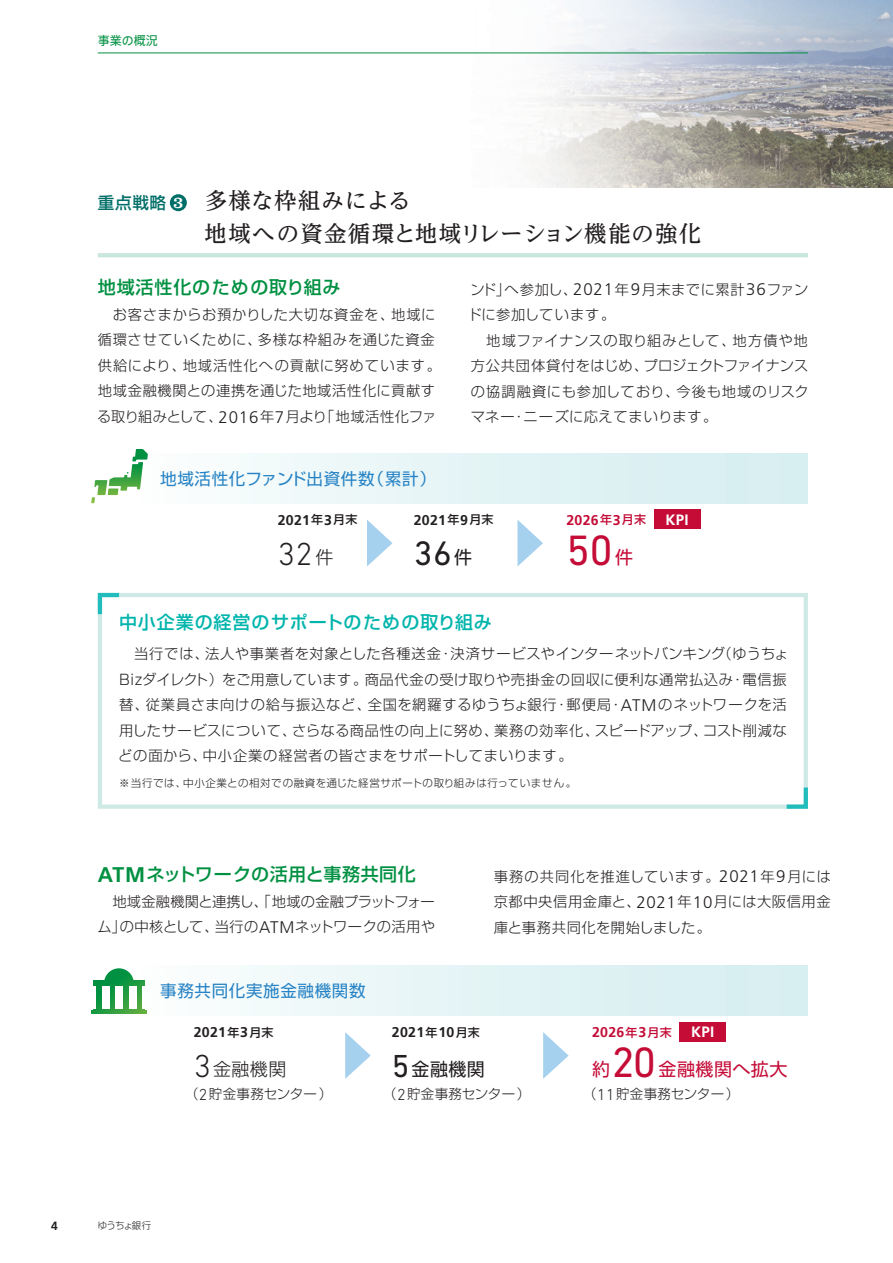
<style>
.page{position:relative;width:893px;height:1263px;background:#fff}
.page>*{position:absolute;margin:0;border:0;box-sizing:border-box;transform-origin:0 0}
.t1{font:43.2px "DIN Next LT Pro";color:#c40c37}
.t2{font:34.5px "DIN Next LT Pro";color:#231f20}
.t3{font:300 32.4px "DIN Next LT Pro";color:#231f20}
.t4{font:500 22.5px/33px "UD Reimin Pro";letter-spacing:.04em;color:#231f20}
.t5{font:500 18px "Shin Go Pr 5";letter-spacing:.035em;color:#009041}
.t6{font:500 18px "Shin Go Pr 5";letter-spacing:.05em;color:#00b5ac}
.t7{font:18px "Shin Go Pr 5";letter-spacing:.025em;color:#c40c37}
.t8{font:300 18px "Shin Go Pr 5";color:#231f20}
.t9{font:18px "Shin Go Pr 5";color:#231f20}
.t10{font:16.5px "Shin Go Pr 5";letter-spacing:.04em;color:#2783c5}
.t11{font:700 15px "Frutiger";letter-spacing:.02em;color:#fff}
.t12{font:300 14.25px/25.5px "Shin Go Pr 5";letter-spacing:.04em;color:#231f20}
.t13{font:300 14.25px/25.5px "Shin Go Pr 5";letter-spacing:.015em;color:#231f20}
.t14{font:700 14.1px "Frutiger";letter-spacing:.02em;color:#231f20}
.t15{font:700 14.1px "Frutiger";letter-spacing:.02em;color:#c40c37}
.t16{font:300 13.5px "Shin Go Pr 5";letter-spacing:.02em;color:#231f20}
.t17{font:12px "Axis Std";color:#009041}
.t18{font:700 12px "Frutiger";color:#231f20}
.t19{font:300 10.5px "Shin Go Pr 5";letter-spacing:.055em;color:#231f20}
.t20{font:300 9.45px "Shin Go Pr 5";letter-spacing:-.075em;color:#231f20}
.s1{font-family:"Shin Go Pr 5";font-size:16.5px;color:#016e67}
.s2{font-family:"Clarendon";font-weight:400;font-size:16.8px;color:#fff}
.s3{font-family:"Frutiger";font-size:16.8px}
.s4{font-family:"Shin Go Pr 5";font-weight:500;font-size:12px}
.s5{font-family:"Shin Go Pr 5";font-size:18px}
.s6{font-family:"Frutiger";font-weight:700;font-size:21.3px}
.s7{font-family:"DIN Next LT Pro";font-size:32.4px}
.s8{font-family:"DIN Next LT Pro";font-size:16.2px}
</style>
<div class="page">
<img style="left:471px;top:0;width:422px;height:187px">
<hr style="left:98px;top:253px;width:710px;height:4px;background:#cae7dd">
<div style="left:170px;top:194px;width:17px;height:17px;background:#016e67;border-radius:50%"></div>
<div style="left:98px;top:593px;width:710px;height:216px;border:4px solid #cfeae6"></div>
<svg style="left:97px;top:592px;width:26px;height:26px"></svg>
<svg style="left:782px;top:783px;width:26px;height:26px"></svg>
<div style="left:139px;top:453px;width:669px;height:50px;background:linear-gradient(to right,#fafdfd,#d3edf0)"></div>
<svg style="left:367px;top:520px;width:25px;height:46px"></svg>
<svg style="left:517px;top:520px;width:26px;height:46px"></svg>
<svg style="left:91px;top:449px;width:57px;height:54px"></svg>
<div style="left:654px;top:509px;width:46px;height:20px;background:#c40c37"></div>
<div style="left:679px;top:1022px;width:47px;height:19px;background:#c40c37"></div>
<div style="left:139px;top:966px;width:669px;height:50px;background:linear-gradient(to right,#f9fdfc,#d3edf0)"></div>
<svg style="left:345px;top:1032px;width:26px;height:47px"></svg>
<svg style="left:543px;top:1032px;width:26px;height:47px"></svg>
<svg style="left:97px;top:987px;width:4px;height:21px"></svg>
<svg style="left:110px;top:987px;width:5px;height:21px"></svg>
<svg style="left:124px;top:987px;width:4px;height:21px"></svg>
<svg style="left:93px;top:980px;width:52px;height:5px"></svg>
<svg style="left:93px;top:1009px;width:52px;height:2px"></svg>
<svg style="left:91px;top:1011px;width:56px;height:2px"></svg>
<svg style="left:137px;top:987px;width:5px;height:21px"></svg>
<svg style="left:104px;top:968px;width:30px;height:15px"></svg>
<hr style="left:98px;top:53px;width:710px;height:1px;background:#009041">
<p class="t17" style="left:98px;top:31px;width:61px">事業の概況</p>
<h3 class="t4" style="left:205px;top:183px;width:498px;text-indent:-107px"><span class="s1">重点戦略</span> <span class="s2">3</span> 多様な枠組みによる<br>地域への資金循環と地域リレーション機能の強化</h3>
<p class="t12" style="left:468px;top:275px;width:343px">ンド」へ参加し、<span class="s3">2021</span>年<span class="s3">9</span>月末までに累計<span class="s3">36</span>ファンドに参加しています。<br>　地域ファイナンスの取り組みとして、地方債や地方公共団体貸付をはじめ、プロジェクトファイナンスの協調融資にも参加しており、今後も地域のリスクマネー・ニーズに応えてまいります。</p>
<p class="t5" style="left:98px;top:273px;width:263px">地域活性化のための取り組み　</p>
<p class="t12" style="left:97px;top:300px;width:345px">　お客さまからお預かりした大切な資金を、地域に循環させていくために、多様な枠組みを通じた資金供給により、地域活性化への貢献に努めています。地域金融機関との連携を通じた地域活性化に貢献する取り組みとして、<span class="s3">2016</span>年<span class="s3">7</span>月より「地域活性化ファ</p>
<p class="t10" style="left:160px;top:465px;width:277px">地域活性化ファンド出資件数（累計）</p>
<p class="t14" style="left:278px;top:512px;width:81px">2021<span class="s4">年</span>3<span class="s4">月末</span></p>
<h3 class="t3" style="left:278px;top:535px;width:57px">32<span class="s5">件</span></h3>
<p class="t14" style="left:414px;top:512px;width:81px">2021<span class="s4">年</span>9<span class="s4">月末</span></p>
<h2 class="t2" style="left:414px;top:533px;width:60px">36<span class="s5">件</span></h2>
<p class="t6" style="left:119px;top:607px;width:374px">中小企業の経営のサポートのための取り組み</p>
<p class="t15" style="left:566px;top:512px;width:81px">2026<span class="s4">年</span>3<span class="s4">月末</span></p>
<h1 class="t1" style="left:566px;top:525px;width:48px">50</h1>
<p class="t7" style="left:615px;top:542px;width:19px">件</p>
<p class="t11" style="left:665px;top:510px;width:25px">KPI</p>
<p class="t12" style="left:117px;top:639px;width:673px">　当行では、法人や事業者を対象とした各種送金・決済サービスやインターネットバンキング（ゆうちょＢｉｚダイレクト）をご用意しています。商品代金の受け取りや売掛金の回収に便利な通常払込み・電信振替、従業員さま向けの給与振込など、全国を網羅するゆうちょ銀行・郵便局・<span class="s3">ATM</span>のネットワークを活用したサービスについて、さらなる商品性の向上に努め、業務の効率化、スピードアップ、コスト削減などの面から、中小企業の経営者の皆さまをサポートしてまいります。</p>
<p class="t19" style="left:119px;top:774px;width:459px">※当行では、中小企業との相対での融資を通じた経営サポートの取り組みは行っていません。</p>
<p class="t5" style="left:98px;top:859px;width:339px"><span class="s6">ATM</span>ネットワークの活用と事務共同化　</p>
<p class="t13" style="left:97px;top:887px;width:339px">　地域金融機関と連携し、「地域の金融プラットフォーム」の中核として、当行の<span class="s3">ATM</span>ネットワークの活用や</p>
<p class="t12" style="left:494px;top:862px;width:339px;text-align:justify">事務の共同化を推進しています。<span class="s3">2021</span>年<span class="s3">9</span>月には京都中央信用金庫と、<span class="s3">2021</span>年<span class="s3">10</span>月には大阪信用金庫と事務共同化を開始しました。</p>
<p class="t10" style="left:160px;top:977px;width:207px">事務共同化実施金融機関数</p>
<p class="t14" style="left:194px;top:1024px;width:81px">2021<span class="s4">年</span>3<span class="s4">月末</span></p>
<p class="t8" style="left:194px;top:1055px;width:94px"><span class="s7">3</span>金融機関</p>
<p class="t16" style="left:185px;top:1083px;width:149px">（<span class="s8">2</span>貯金事務センター）</p>
<p class="t14" style="left:392px;top:1024px;width:89px">2021<span class="s4">年</span>10<span class="s4">月末</span></p>
<p class="t9" style="left:392px;top:1055px;width:94px"><span class="s7">5</span>金融機関</p>
<p class="t16" style="left:383px;top:1083px;width:149px">（<span class="s8">2</span>貯金事務センター）</p>
<p class="t18" style="left:51px;top:1218px;width:8px">4</p>
<p class="t20" style="left:98px;top:1218px;width:55px">ゆうちょ銀行</p>
<p class="t15" style="left:592px;top:1024px;width:81px">2026<span class="s4">年</span>3<span class="s4">月末</span></p>
<p class="t7" style="left:592px;top:1055px;width:19px">約</p>
<p class="t11" style="left:691px;top:1023px;width:25px">KPI</p>
<h1 class="t1" style="left:611px;top:1038px;width:47px">20</h1>
<p class="t7" style="left:659px;top:1055px;width:130px">金融機関へ拡大</p>
<p class="t16" style="left:583px;top:1083px;width:158px">（<span class="s8">11</span>貯金事務センター）</p>
</div>
